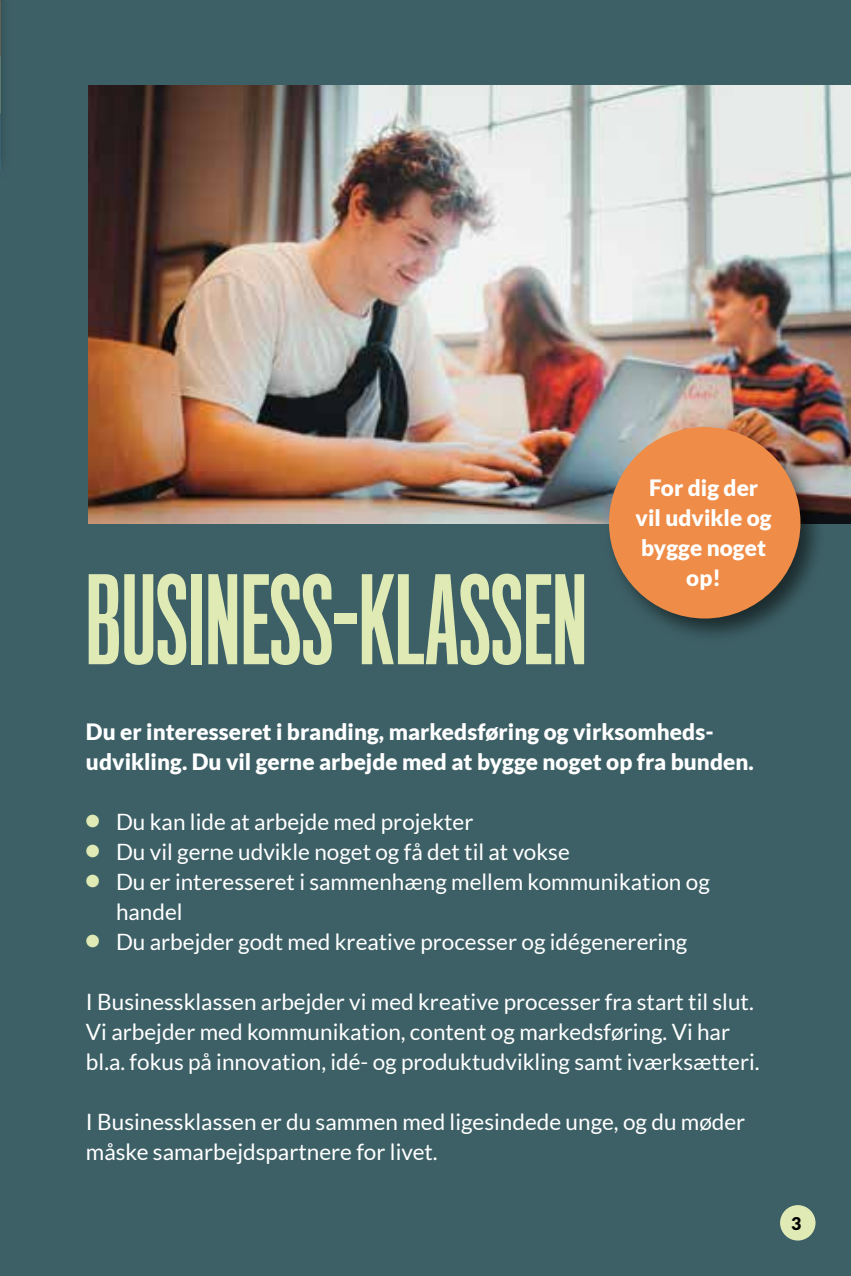
<style>
.page{position:relative;width:851px;height:1276px;background:#fff}
.page>*{position:absolute;margin:0;border:0;box-sizing:border-box;transform-origin:0 0}
.t1{font:112.5px "Titling Gothic FB Skyline Standard";letter-spacing:.01em;color:#e0eab5}
.t2{font:22.5px/30px "Lato";color:#fff}
.t3{font:900 22.5px/30px "Lato";color:#fff}
.t4{font:900 17.5px "Lato";color:#000}
.s1{color:#e0eab5}
</style>
<div class="page">
<div style="left:0;top:0;width:850px;height:1276px;background:#3d6066"></div>
<div style="left:780px;top:1205px;width:35px;height:35px;background:#e0eab5;border-radius:50%"></div>
<div style="left:0;top:0;width:12px;height:182px;background:#3b5c62"></div>
<img style="left:89px;top:85px;width:761px;height:438px">
<div style="left:603px;top:421px;width:223px;height:223px;background:#000;opacity:.55"></div>
<div style="left:609px;top:427px;width:191px;height:191px;background:#ef8c47;border-radius:50%"></div>
<h1 class="t1" style="left:86px;top:556px;width:502px">BUSINESS-KLASSEN</h1>
<p class="t3" style="left:635px;top:472px;width:137px;text-align:center">For dig der vil udvikle og bygge noget op!</p>
<p class="t3" style="left:86px;top:716px;width:669px">Du er interesseret i branding, markedsføring og virksomheds&shy;udvikling. Du vil gerne arbejde med at bygge noget op fra bunden.</p>
<p class="t2" style="left:86px;top:806px;width:389px"><span class="s1">●</span> Du kan lide at arbejde med projekter</p>
<p class="t2" style="left:86px;top:836px;width:485px"><span class="s1">●</span> Du vil gerne udvikle noget og få det til at vokse</p>
<p class="t2" style="left:116px;top:866px;width:595px;text-indent:-30px"><span class="s1">●</span> Du er interesseret i sammenhæng mellem kommunikation og handel</p>
<p class="t2" style="left:86px;top:926px;width:602px"><span class="s1">●</span> Du arbejder godt med kreative processer og idégenerering</p>
<p class="t2" style="left:86px;top:986px;width:675px">I Businessklassen arbejder vi med kreative processer fra start til slut.<br>Vi arbejder med kommunikation, content og markedsføring. Vi har bl.a. fokus på innovation, idé- og produktudvikling samt iværksætteri.</p>
<p class="t2" style="left:86px;top:1106px;width:660px">I Businessklassen er du sammen med ligesindede unge, og du møder måske samarbejdspartnere for livet.</p>
<p class="t4" style="left:791px;top:1213px;width:12px">3</p>
</div>
